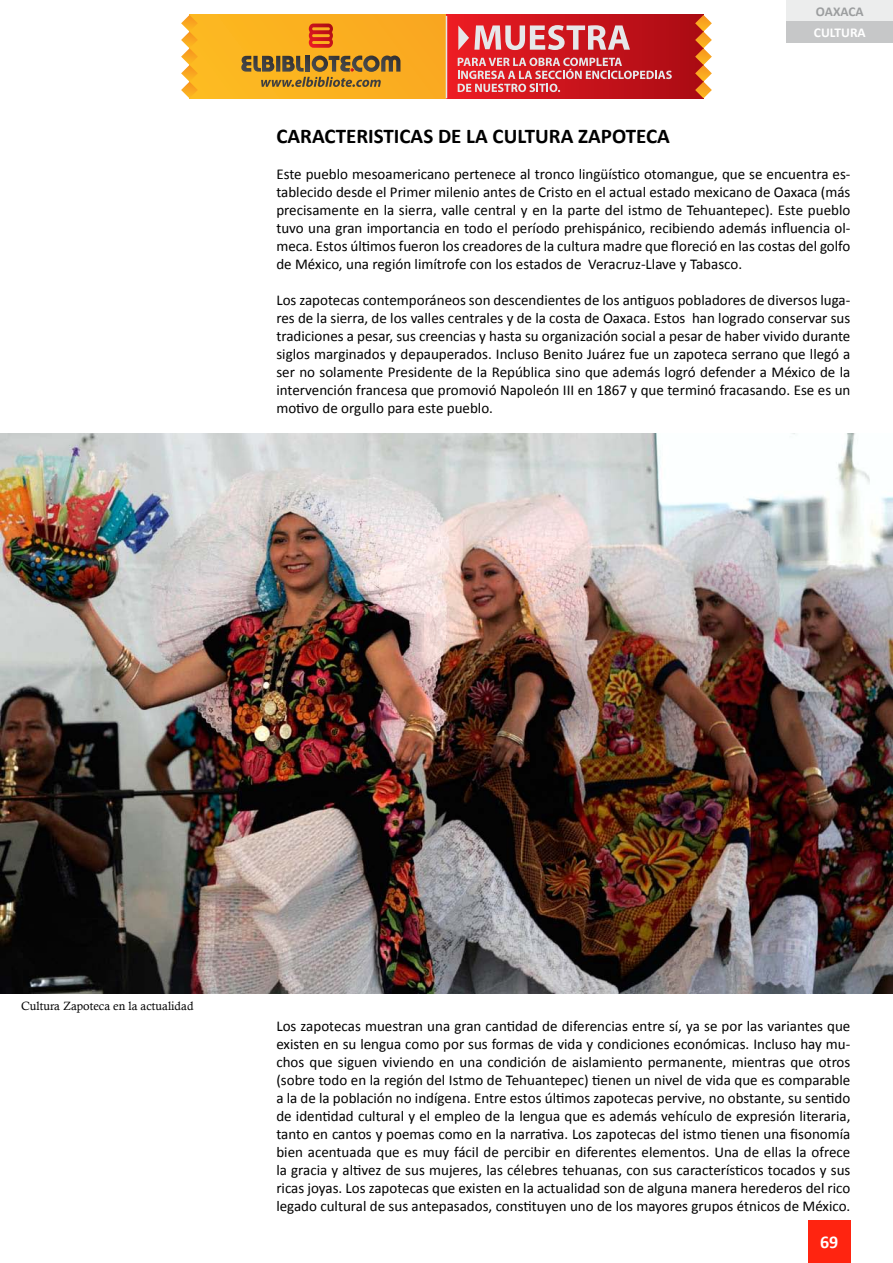
<style>
.page{position:relative;width:893px;height:1263px;background:#fff}
.page>*{position:absolute;margin:0;border:0;box-sizing:border-box;transform-origin:0 0}
.t1{font:700 21px "Calibri";color:#000}
.t2{font:700 18px "Calibri";color:#fff}
.t3{font:15px/18px "Calibri";color:#000;text-align:justify}
.t4{font:700 13.5px "Calibri";color:#fff}
.t5{font:700 13.5px "Calibri";color:#9c9e9f}
.t6{font:12px "Calisto";color:#000}
</style>
<div class="page">
<div style="left:808px;top:1220px;width:42px;height:43px;background:#ff2410"></div>
<div style="left:787px;top:0;width:106px;height:21px;background:#eceded"></div>
<div style="left:787px;top:21px;width:106px;height:22px;background:#c6c7c8"></div>
<img style="left:0;top:434px;width:893px;height:560px">
<svg style="left:249px;top:612px;width:29px;height:39px"></svg>
<img style="left:284px;top:612px;width:56px;height:39px">
<svg style="left:340px;top:612px;width:11px;height:39px"></svg>
<svg style="left:357px;top:612px;width:52px;height:39px;background:#31201b"></svg>
<svg style="left:413px;top:612px;width:11px;height:39px"></svg>
<img style="left:429px;top:611px;width:223px;height:41px">
<svg style="left:181px;top:15px;width:531px;height:83px;background:#dc7336"></svg>
<p class="t5" style="left:816px;top:3px;width:49px">OAXACA</p>
<p class="t4" style="left:814px;top:24px;width:53px">CULTURA</p>
<h1 class="t1" style="left:276px;top:123px;width:395px">CARACTERISTICAS DE LA CULTURA ZAPOTECA</h1>
<p class="t3" style="left:276px;top:165px;width:576px">Este pueblo mesoamericano pertenece al tronco lingüístico otomangue, que se encuentra es&shy;tablecido desde el Primer milenio antes de Cristo en el actual estado mexicano de Oaxaca (más precisamente en la sierra, valle central y en la parte del istmo de Tehuantepec). Este pueblo tuvo una gran importancia en todo el período prehispánico, recibiendo además influencia ol&shy;meca. Estos últimos fueron los creadores de la cultura madre que floreció en las costas del golfo de México, una región limítrofe con los estados de Veracruz-Llave y Tabasco.</p>
<p class="t3" style="left:276px;top:291px;width:576px">Los zapotecas contemporáneos son descendientes de los antiguos pobladores de diversos luga&shy;res de la sierra, de los valles centrales y de la costa de Oaxaca. Estos han logrado conservar sus tradiciones a pesar, sus creencias y hasta su organización social a pesar de haber vivido durante siglos marginados y depauperados. Incluso Benito Juárez fue un zapoteca serrano que llegó a ser no solamente Presidente de la República sino que además logró defender a México de la intervención francesa que promovió Napoleón III en 1867 y que terminó fracasando. Ese es un motivo de orgullo para este pueblo.</p>
<p class="t6" style="left:21px;top:999px;width:174px">Cultura Zapoteca en la actualidad</p>
<p class="t3" style="left:276px;top:1016px;width:576px">Los zapotecas muestran una gran cantidad de diferencias entre sí, ya se por las variantes que existen en su lengua como por sus formas de vida y condiciones económicas. Incluso hay mu&shy;chos que siguen viviendo en una condición de aislamiento permanente, mientras que otros (sobre todo en la región del Istmo de Tehuantepec) tienen un nivel de vida que es comparable a la de la población no indígena. Entre estos últimos zapotecas pervive, no obstante, su sentido de identidad cultural y el empleo de la lengua que es además vehículo de expresión literaria, tanto en cantos y poemas como en la narrativa. Los zapotecas del istmo tienen una fisonomía bien acentuada que es muy fácil de percibir en diferentes elementos. Una de ellas la ofrece la gracia y altivez de sus mujeres, las célebres tehuanas, con sus característicos tocados y sus ricas joyas. Los zapotecas que existen en la actualidad son de alguna manera herederos del rico legado cultural de sus antepasados, constituyen uno de los mayores grupos étnicos de México.</p>
<p class="t2" style="left:820px;top:1231px;width:20px">69</p>
</div>
